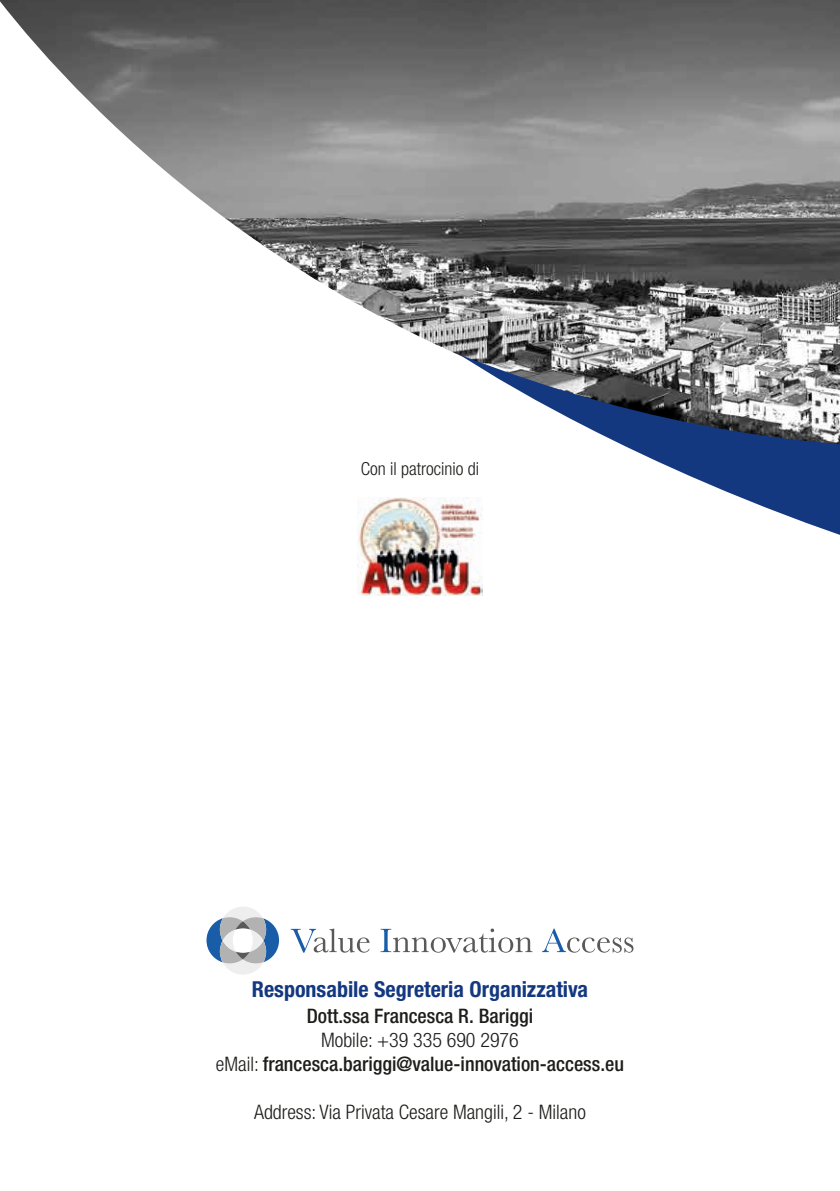
<style>
.page{position:relative;width:840px;height:1191px;background:#fff}
.page>*{position:absolute;margin:0;border:0;box-sizing:border-box;transform-origin:0 0}
.t1{font:700 condensed 22px "Helvetica Neue LT Std";color:#14387f}
.t2{font:500 condensed 20px/24px "Helvetica Neue LT Std";color:#1d1d1b;text-align:center}
.t3{font:300 condensed 20px "Helvetica Neue LT Std";color:#1d1d1b}
.t4{font:300 condensed 18px "Helvetica Neue LT Std";color:#1d1d1b}
.s1{font-weight:300}
</style>
<div class="page">
<img style="left:0;top:0;width:839px;height:355px">
<svg style="left:459px;top:142px;width:380px;height:454px"></svg>
<svg style="left:206px;top:907px;width:73px;height:67px"></svg>
<svg style="left:290px;top:928px;width:79px;height:24px"></svg>
<svg style="left:380px;top:928px;width:152px;height:24px"></svg>
<svg style="left:542px;top:928px;width:91px;height:24px"></svg>
<img style="left:357px;top:498px;width:125px;height:97px">
<p class="t4" style="left:360px;top:459px;width:120px">Con il patrocinio di</p>
<p class="t1" style="left:252px;top:975px;width:337px">Responsabile Segreteria Organizzativa</p>
<p class="t2" style="left:306px;top:1003px;width:228px">Dott.ssa Francesca R. Bariggi</p>
<p class="t2" style="left:216px;top:1027px;width:409px"><span class="s1">Mobile: +39 335 690 2976<br>eMail:</span> francesca.bariggi@value-innovation-access.eu</p>
<p class="t3" style="left:254px;top:1100px;width:333px">Address: Via Privata Cesare Mangili, 2 - Milano</p>
</div>
